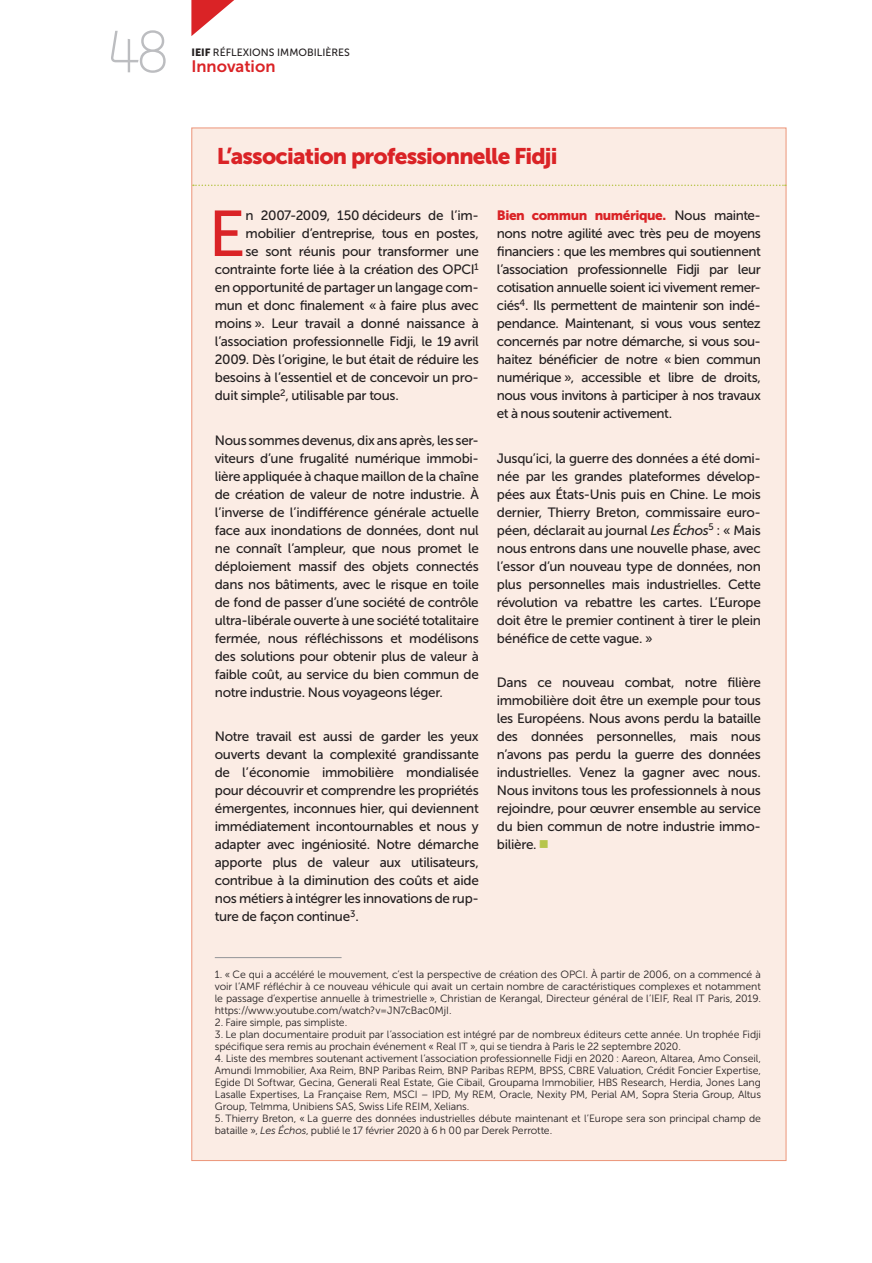
<style>
.page{position:relative;width:872px;height:1263px;background:#fff}
.page>*{position:absolute;margin:0;border:0;box-sizing:border-box;transform-origin:0 0}
.t1{font:64.5px "Museo Sans 500";color:#da2326}
.t2{font:100 60px "Alwyn";color:#bcbdc0}
.t3{font:22.5px "Museo Sans 900";letter-spacing:-.035em;color:#da2326}
.t4{font:16.5px "Museo Sans 700";color:#da2326}
.t5{font:13.5px/18px "Museo Sans 500";letter-spacing:-.02em;color:#231f20;text-align:justify}
.t6{font:13.5px "Museo Sans 900";letter-spacing:-.03em;color:#da2326}
.t7{font:10.5px/12px "Museo Sans 300";letter-spacing:-.01em;color:#231f20;text-align:justify}
.t8{font:10.5px "Museo Sans 500";color:#231f20}
.s1{font-family:"Museo Sans 900"}
.s2{font-family:"Museo Sans 500";color:#231f20}
.s3{font-style:italic}
.s4{color:#b7c54b}
</style>
<div class="page">
<svg style="left:191px;top:0;width:43px;height:36px"></svg>
<div style="left:191px;top:128px;width:595px;height:1033px;background:#fbece4;border:1px solid #ec9579"></div>
<svg style="left:193px;top:185px;width:593px;height:1px"></svg>
<hr style="left:215px;top:957px;width:126px;height:1px;background:#939598">
<h2 class="t2" style="left:107px;top:18px;width:65px">48</h2>
<p class="t8" style="left:191px;top:46px;width:160px"><span class="s1">IEIF</span> RÉFLEXIONS IMMOBILIÈRES</p>
<p class="t4" style="left:191px;top:57px;width:86px">Innovation</p>
<h3 class="t3" style="left:217px;top:144px;width:342px">L’association professionnelle Fidji</h3>
<h1 class="t1" style="left:209px;top:198px;width:38px">E</h1>
<p class="t5" style="left:245px;top:206px;width:235px">n 2007-2009, 150 décideurs de l’im-</p>
<p class="t5" style="left:245px;top:224px;width:235px">mobilier d’entreprise, tous en postes,</p>
<p class="t5" style="left:245px;top:242px;width:235px">se sont réunis pour transformer une</p>
<p class="t5" style="left:215px;top:260px;width:265px">contrainte forte liée à la création des OPCI<sup>1</sup></p>
<p class="t5" style="left:215px;top:278px;width:265px">en opportunité de partager un langage com-</p>
<p class="t5" style="left:215px;top:296px;width:265px">mun et donc finalement « à faire plus avec</p>
<p class="t5" style="left:215px;top:314px;width:265px">moins ». Leur travail a donné naissance à</p>
<p class="t5" style="left:215px;top:332px;width:265px">l’association professionnelle Fidji, le 19 avril</p>
<p class="t5" style="left:215px;top:350px;width:265px">2009. Dès l’origine, le but était de réduire les</p>
<p class="t5" style="left:215px;top:368px;width:265px">besoins à l’essentiel et de concevoir un pro-</p>
<p class="t5" style="left:215px;top:386px;width:186px">duit simple<sup>2</sup>, utilisable par tous.</p>
<p class="t5" style="left:215px;top:431px;width:265px">Nous sommes devenus, dix ans après, les ser&shy;viteurs d’une frugalité numérique immobi&shy;lière appliquée à chaque maillon de la chaîne de création de valeur de notre industrie. À l’inverse de l’indifférence générale actuelle face aux inondations de données, dont nul ne connaît l’ampleur, que nous promet le déploiement massif des objets connectés dans nos bâtiments, avec le risque en toile de fond de passer d’une société de contrôle ultra-libérale ouverte à une société totalitaire fermée, nous réfléchissons et modélisons des solutions pour obtenir plus de valeur à faible coût, au service du bien commun de notre industrie. Nous voyageons léger.</p>
<p class="t5" style="left:215px;top:727px;width:265px">Notre travail est aussi de garder les yeux ouverts devant la complexité grandissante de l’économie immobilière mondialisée pour découvrir et comprendre les propriétés émergentes, inconnues hier, qui deviennent immédiatement incontournables et nous y adapter avec ingéniosité. Notre démarche apporte plus de valeur aux utilisateurs, contribue à la diminution des coûts et aide nos métiers à intégrer les innovations de rup&shy;ture de façon continue<sup>3</sup>.</p>
<p class="t6" style="left:497px;top:208px;width:265px">Bien commun numérique. <span class="s2">Nous mainte-</span></p>
<p class="t5" style="left:497px;top:224px;width:265px">nons notre agilité avec très peu de moyens financiers : que les membres qui soutiennent l’association professionnelle Fidji par leur cotisation annuelle soient ici vivement remer&shy;ciés<sup>4</sup>. Ils permettent de maintenir son indé&shy;pendance. Maintenant, si vous vous sentez concernés par notre démarche, si vous sou&shy;haitez bénéficier de notre « bien commun numérique », accessible et libre de droits, nous vous invitons à participer à nos travaux et à nous soutenir activement.</p>
<p class="t5" style="left:497px;top:449px;width:265px">Jusqu’ici, la guerre des données a été domi&shy;née par les grandes plateformes dévelop&shy;pées aux États-Unis puis en Chine. Le mois dernier, Thierry Breton, commissaire euro&shy;péen, déclarait au journal <span class="s3">Les Échos</span><sup>5</sup> : « Mais nous entrons dans une nouvelle phase, avec l’essor d’un nouveau type de données, non plus personnelles mais industrielles. Cette révolution va rebattre les cartes. L’Europe doit être le premier continent à tirer le plein bénéfice de cette vague. »</p>
<p class="t5" style="left:497px;top:673px;width:265px">Dans ce nouveau combat, notre filière immobilière doit être un exemple pour tous les Européens. Nous avons perdu la bataille des données personnelles, mais nous n’avons pas perdu la guerre des données industrielles. Venez la gagner avec nous.<br>Nous invitons tous les professionnels à nous rejoindre, pour œuvrer ensemble au service du bien commun de notre industrie immo&shy;bilière. <span class="s4">■</span></p>
<p class="t7" style="left:215px;top:968px;width:547px">1. « Ce qui a accéléré le mouvement, c’est la perspective de création des OPCI. À partir de 2006, on a commencé à voir l’AMF réfléchir à ce nouveau véhicule qui avait un certain nombre de caractéristiques complexes et notamment le passage d’expertise annuelle à trimestrielle », Christian de Kerangal, Directeur général de l’IEIF, Real IT Paris, 2019. https://www.youtube.com/watch?v=JN7cBac0MjI.</p>
<p class="t7" style="left:215px;top:1016px;width:134px">2. Faire simple, pas simpliste.</p>
<p class="t7" style="left:215px;top:1028px;width:547px">3. Le plan documentaire produit par l’association est intégré par de nombreux éditeurs cette année. Un trophée Fidji spécifique sera remis au prochain événement « Real IT », qui se tiendra à Paris le 22 septembre 2020.</p>
<p class="t7" style="left:215px;top:1052px;width:547px">4. Liste des membres soutenant activement l’association professionnelle Fidji en 2020 : Aareon, Altarea, Amo Conseil, Amundi Immobilier, Axa Reim, BNP Paribas Reim, BNP Paribas REPM, BPSS, CBRE Valuation, Crédit Foncier Expertise, Egide Dl Softwar, Gecina, Generali Real Estate, Gie Cibail, Groupama Immobilier, HBS Research, Herdia, Jones Lang Lasalle Expertises, La Française Rem, MSCI – IPD, My REM, Oracle, Nexity PM, Perial AM, Sopra Steria Group, Altus Group, Telmma, Unibiens SAS, Swiss Life REIM, Xelians.</p>
<p class="t7" style="left:215px;top:1112px;width:547px">5. Thierry Breton, « La guerre des données industrielles débute maintenant et l’Europe sera son principal champ de bataille », <span class="s3">Les Échos</span>, publié le 17 février 2020 à 6 h 00 par Derek Perrotte.</p>
</div>
